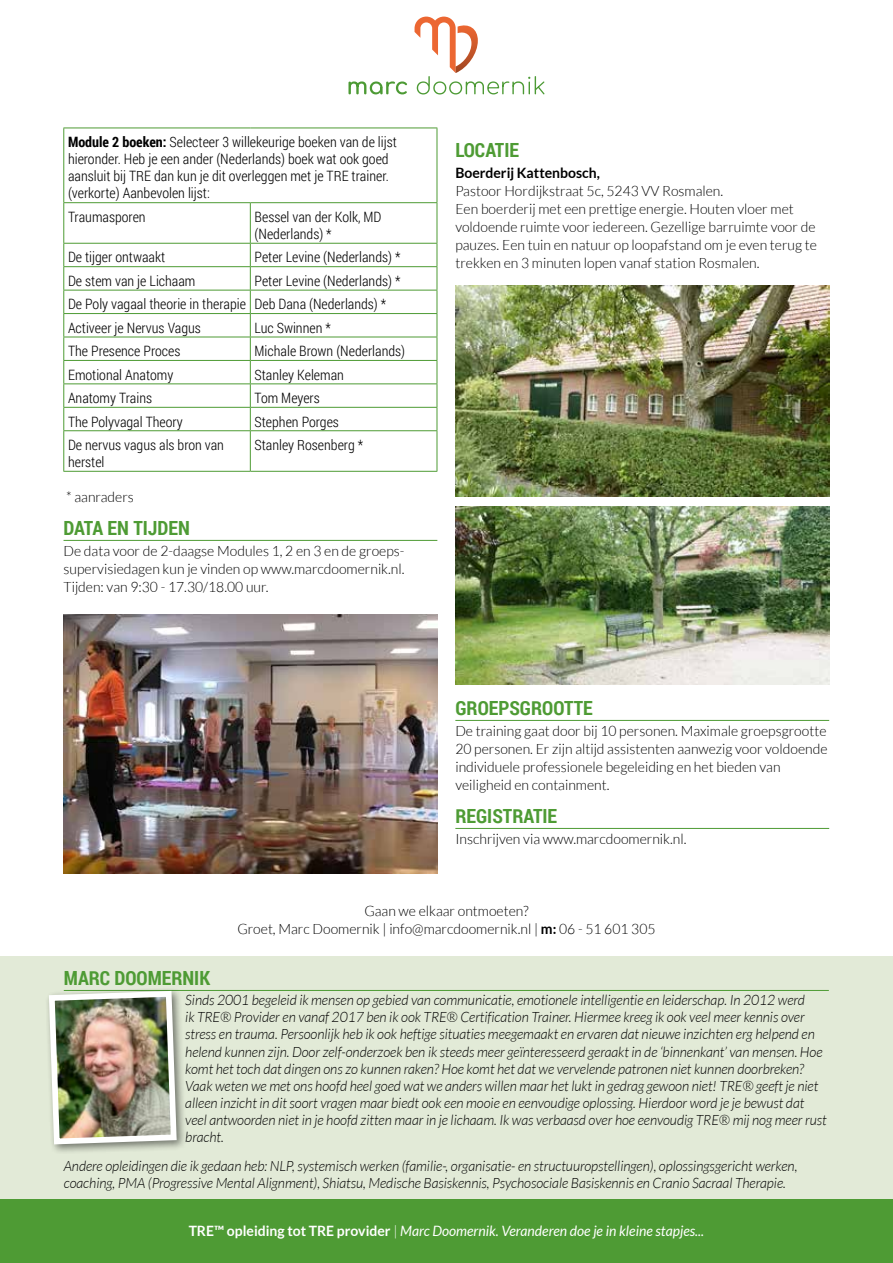
<style>
.page{position:relative;width:893px;height:1263px;background:#fff}
.page>*{position:absolute;margin:0;border:0;box-sizing:border-box;transform-origin:0 0}
.t1{font:700 19.5px "Roboto Condensed";color:#4e9b34}
.t2{font:italic 300 14.25px/17.1px "Lato";letter-spacing:-.005em;color:#000}
.t3{font:300 14.25px/18px "Lato";color:#000}
.t4{font:300 14.25px/17.1px "Roboto Condensed";color:#000}
.t5{font:italic 14.25px "Lato";color:#fff}
.t6{font:700 14.25px "Lato";color:#000}
.s1{font-weight:700}
.s2{font-weight:700;font-style:normal}
.s3{font-weight:300;font-style:normal}
</style>
<div class="page">
<img style="left:455px;top:286px;width:374px;height:210px">
<img style="left:455px;top:506px;width:374px;height:179px">
<img style="left:63px;top:614px;width:374px;height:259px">
<div style="left:0;top:957px;width:893px;height:298px;background:#e2ead7"></div>
<hr style="left:64px;top:990px;width:765px;height:1px;background:#4e9b34">
<hr style="left:63px;top:128px;width:1px;height:74px;background:#4e9b34">
<hr style="left:63px;top:203px;width:1px;height:40px;background:#4e9b34">
<svg style="left:63px;top:244px;width:1px;height:186px"></svg>
<hr style="left:63px;top:431px;width:1px;height:40px;background:#4e9b34">
<hr style="left:63px;top:128px;width:187px;height:1px;background:#4e9b34">
<hr style="left:250px;top:128px;width:187px;height:1px;background:#4e9b34">
<hr style="left:437px;top:128px;width:1px;height:74px;background:#4e9b34">
<hr style="left:250px;top:203px;width:1px;height:40px;background:#4e9b34">
<hr style="left:437px;top:203px;width:1px;height:40px;background:#4e9b34">
<svg style="left:250px;top:244px;width:1px;height:186px"></svg>
<svg style="left:437px;top:244px;width:1px;height:186px"></svg>
<hr style="left:250px;top:431px;width:1px;height:40px;background:#4e9b34">
<hr style="left:437px;top:431px;width:1px;height:40px;background:#4e9b34">
<hr style="left:63px;top:202px;width:187px;height:1px;background:#4e9b34">
<hr style="left:250px;top:202px;width:187px;height:1px;background:#4e9b34">
<hr style="left:63px;top:243px;width:187px;height:1px;background:#4e9b34">
<hr style="left:250px;top:243px;width:187px;height:1px;background:#4e9b34">
<hr style="left:63px;top:266px;width:187px;height:1px;background:#4e9b34">
<hr style="left:250px;top:266px;width:187px;height:1px;background:#4e9b34">
<hr style="left:63px;top:290px;width:187px;height:1px;background:#4e9b34">
<hr style="left:250px;top:290px;width:187px;height:1px;background:#4e9b34">
<hr style="left:63px;top:313px;width:187px;height:1px;background:#4e9b34">
<hr style="left:250px;top:313px;width:187px;height:1px;background:#4e9b34">
<hr style="left:63px;top:337px;width:187px;height:1px;background:#4e9b34">
<hr style="left:250px;top:337px;width:187px;height:1px;background:#4e9b34">
<hr style="left:63px;top:360px;width:187px;height:1px;background:#4e9b34">
<hr style="left:250px;top:360px;width:187px;height:1px;background:#4e9b34">
<hr style="left:63px;top:383px;width:187px;height:1px;background:#4e9b34">
<hr style="left:250px;top:383px;width:187px;height:1px;background:#4e9b34">
<hr style="left:63px;top:407px;width:187px;height:1px;background:#4e9b34">
<hr style="left:250px;top:407px;width:187px;height:1px;background:#4e9b34">
<hr style="left:63px;top:430px;width:187px;height:1px;background:#4e9b34">
<hr style="left:250px;top:430px;width:187px;height:1px;background:#4e9b34">
<hr style="left:63px;top:471px;width:187px;height:1px;background:#4e9b34">
<hr style="left:250px;top:471px;width:187px;height:1px;background:#4e9b34">
<hr style="left:64px;top:540px;width:373px;height:1px;background:#4e9b34">
<hr style="left:455px;top:720px;width:374px;height:1px;background:#4e9b34">
<hr style="left:455px;top:828px;width:374px;height:1px;background:#4e9b34">
<div style="left:44px;top:986px;width:143px;height:168px;background:#000;opacity:.5"></div>
<img style="left:46px;top:988px;width:134px;height:159px">
<svg style="left:348px;top:81px;width:59px;height:13px"></svg>
<svg style="left:415px;top:17px;width:129px;height:77px"></svg>
<div style="left:0;top:1199px;width:893px;height:64px;background:#4e9b34"></div>
<p class="t4" style="left:68px;top:133px;width:330px"><span class="s1">Module 2 boeken:</span> Selecteer 3 willekeurige boeken van de lijst hieronder. Heb je een ander (Nederlands) boek wat ook goed aansluit bij TRE dan kun je dit overleggen met je TRE trainer. (verkorte) Aanbevolen lijst:</p>
<p class="t4" style="left:68px;top:208px;width:79px">Traumasporen</p>
<p class="t4" style="left:255px;top:208px;width:128px">Bessel van der Kolk, MD (Nederlands) *</p>
<p class="t4" style="left:68px;top:248px;width:99px">De tijger ontwaakt</p>
<p class="t4" style="left:255px;top:248px;width:147px">Peter Levine (Nederlands) *</p>
<p class="t4" style="left:68px;top:272px;width:129px">De stem van je Lichaam</p>
<p class="t4" style="left:68px;top:269px;width:334px;line-height:23.4px;text-indent:187px">Peter Levine (Nederlands) *<br>De Poly vagaal theorie in therapie Deb Dana (Nederlands) *<br>Activeer je Nervus Vagus</p>
<p class="t4" style="left:255px;top:319px;width:78px">Luc Swinnen *</p>
<p class="t4" style="left:68px;top:342px;width:114px">The Presence Proces</p>
<p class="t4" style="left:255px;top:342px;width:152px">Michale Brown (Nederlands)</p>
<p class="t4" style="left:68px;top:366px;width:107px">Emotional Anatomy</p>
<p class="t4" style="left:255px;top:366px;width:91px">Stanley Keleman</p>
<p class="t4" style="left:68px;top:389px;width:86px">Anatomy Trains</p>
<p class="t4" style="left:255px;top:389px;width:67px">Tom Meyers</p>
<p class="t4" style="left:68px;top:412px;width:116px">The Polyvagal Theory</p>
<p class="t4" style="left:255px;top:412px;width:86px">Stephen Porges</p>
<p class="t4" style="left:68px;top:436px;width:157px">De nervus vagus als bron van herstel</p>
<p class="t4" style="left:255px;top:436px;width:110px">Stanley Rosenberg *</p>
<p class="t3" style="left:66px;top:488px;width:69px">* aanraders</p>
<h1 class="t1" style="left:64px;top:514px;width:128px">DATA EN TIJDEN</h1>
<p class="t3" style="left:64px;top:542px;width:342px;text-align:justify">De data voor de 2-daagse Modules 1, 2 en 3 en de groeps&shy;supervisiedagen kun je vinden op www.marcdoomernik.nl.<br>Tijden: van 9:30 - 17.30/18.00 uur.</p>
<h1 class="t1" style="left:455px;top:136px;width:65px">LOCATIE</h1>
<p class="t6" style="left:455px;top:165px;width:146px">Boerderij Kattenbosch,</p>
<p class="t3" style="left:455px;top:182px;width:363px">Pastoor Hordijkstraat 5c, 5243 VV Rosmalen.<br>Een boerderij met een prettige energie. Houten vloer met voldoende ruimte voor iedereen. Gezellige barruimte voor de pauzes. Een tuin en natuur op loopafstand om je even terug te trekken en 3 minuten lopen vanaf station Rosmalen.</p>
<h1 class="t1" style="left:455px;top:694px;width:139px">GROEPSGROOTTE</h1>
<p class="t3" style="left:455px;top:722px;width:374px">De training gaat door bij 10 personen. Maximale groepsgrootte 20 personen. Er zijn altijd assistenten aanwezig voor voldoende individuele professionele begeleiding en het bieden van veiligheid en containment.</p>
<h1 class="t1" style="left:455px;top:802px;width:103px">REGISTRATIE</h1>
<p class="t3" style="left:455px;top:830px;width:233px">Inschrijven via www.marcdoomernik.nl.</p>
<p class="t3" style="left:237px;top:902px;width:420px;text-align:center">Gaan we elkaar ontmoeten?<br>Groet, Marc Doomernik | info@marcdoomernik.nl | <span class="s1">m:</span> 06 - 51 601 305</p>
<h1 class="t1" style="left:64px;top:964px;width:148px">MARC DOOMERNIK</h1>
<p class="t2" style="left:185px;top:992px;width:643px">Sinds 2001 begeleid ik mensen op gebied van communicatie, emotionele intelligentie en leiderschap. In 2012 werd<br>ik TRE® Provider en vanaf 2017 ben ik ook TRE® Certification Trainer. Hiermee kreeg ik ook veel meer kennis over stress en trauma. Persoonlijk heb ik ook heftige situaties meegemaakt en ervaren dat nieuwe inzichten erg helpend en helend kunnen zijn. Door zelf-onderzoek ben ik steeds meer geïnteresseerd geraakt in de ‘binnenkant’ van mensen. Hoe komt het toch dat dingen ons zo kunnen raken? Hoe komt het dat we vervelende patronen niet kunnen doorbreken?<br>Vaak weten we met ons hoofd heel goed wat we anders willen maar het lukt in gedrag gewoon niet! TRE® geeft je niet alleen inzicht in dit soort vragen maar biedt ook een mooie en eenvoudige oplossing. Hierdoor word je je bewust dat veel antwoorden niet in je hoofd zitten maar in je lichaam. Ik was verbaasd over hoe eenvoudig TRE® mij nog meer rust bracht.</p>
<p class="t2" style="left:64px;top:1158px;width:735px">Andere opleidingen die ik gedaan heb: NLP, systemisch werken (familie-, organisatie- en structuuropstellingen), oplossingsgericht werken, coaching, PMA (Progressive Mental Alignment), Shiatsu, Medische Basiskennis, Psychosociale Basiskennis en Cranio Sacraal Therapie.</p>
<p class="t5" style="left:189px;top:1223px;width:517px"><span class="s2">TRE™ opleiding tot TRE provider</span> <span class="s3">|</span> Marc Doomernik. Veranderen doe je in kleine stapjes...</p>
</div>
